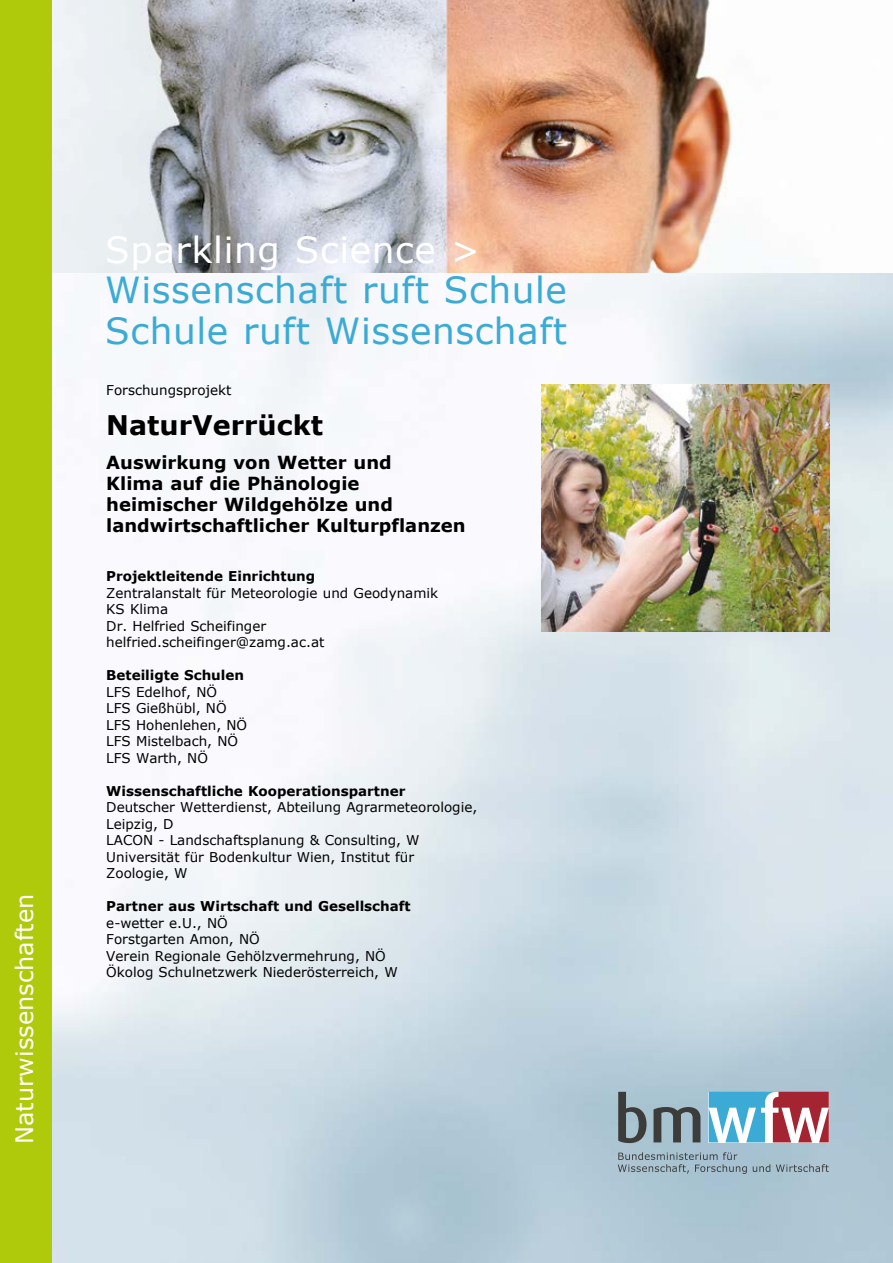
<style>
.page{position:relative;width:893px;height:1263px;background:#fff}
.page>*{position:absolute;margin:0;border:0;box-sizing:border-box;transform-origin:0 0}
.t1{font:36px/40.5px "Verdana";letter-spacing:.015em;color:#3babd5}
.t2{font:36px "Verdana";letter-spacing:.015em;color:#fff}
.t3{font:700 27px "Verdana";color:#000}
.t4{font:24px "Verdana";color:#fff}
.t5{font:700 18px/21px "Verdana";color:#000}
.t6{font:13.5px/16.5px "Verdana";color:#000}
.t7{font:700 13.5px "Verdana";color:#000}
</style>
<div class="page">
<img style="left:51px;top:273px;width:842px;height:990px">
<img style="left:51px;top:0;width:689px;height:273px">
<svg style="left:618px;top:1092px;width:28px;height:51px"></svg>
<svg style="left:653px;top:1107px;width:47px;height:35px;background:#6c797f"></svg>
<svg style="left:709px;top:1092px;width:120px;height:50px"></svg>
<svg style="left:618px;top:1152px;width:129px;height:22px;background:#95aab6"></svg>
<svg style="left:753px;top:1164px;width:17px;height:8px"></svg>
<svg style="left:776px;top:1164px;width:53px;height:8px"></svg>
<div style="left:0;top:0;width:51px;height:1263px;background:#afca0b"></div>
<img style="left:541px;top:385px;width:288px;height:246px">
<h3 class="t4" style="left:8px;top:1144px;width:252px;rotate:-90deg">Naturwissenschaften</h3>
<h1 class="t2" style="left:105px;top:225px;width:377px">Sparkling Science &gt;</h1>
<h1 class="t1" style="left:105px;top:269px;width:463px">Wissenschaft ruft Schule<br>Schule ruft Wissenschaft</h1>
<p class="t6" style="left:106px;top:382px;width:127px">Forschungsprojekt</p>
<h2 class="t3" style="left:106px;top:406px;width:218px">NaturVerrückt</h2>
<h3 class="t5" style="left:106px;top:451px;width:361px">Auswirkung von Wetter und<br>Klima auf die Phänologie heimischer Wildgehölze und landwirtschaftlicher Kulturpflanzen</h3>
<p class="t7" style="left:106px;top:567px;width:211px">Projektleitende Einrichtung</p>
<p class="t6" style="left:106px;top:584px;width:333px">Zentralanstalt für Meteorologie und Geodynamik<br>KS Klima<br>Dr. Helfried Scheifinger helfried.scheifinger@zamg.ac.at</p>
<p class="t7" style="left:106px;top:666px;width:139px">Beteiligte Schulen</p>
<p class="t6" style="left:106px;top:683px;width:142px">LFS Edelhof, NÖ<br>LFS Gießhübl, NÖ<br>LFS Hohenlehen, NÖ<br>LFS Mistelbach, NÖ<br>LFS Warth, NÖ</p>
<p class="t7" style="left:106px;top:781px;width:301px">Wissenschaftliche Kooperationspartner</p>
<p class="t6" style="left:106px;top:799px;width:373px">Deutscher Wetterdienst, Abteilung Agrarmeteorologie, Leipzig, D<br>LACON - Landschaftsplanung &amp; Consulting, W Universität für Bodenkultur Wien, Institut für Zoologie, W</p>
<p class="t7" style="left:106px;top:897px;width:306px">Partner aus Wirtschaft und Gesellschaft</p>
<p class="t6" style="left:106px;top:914px;width:293px">e-wetter e.U., NÖ<br>Forstgarten Amon, NÖ<br>Verein Regionale Gehölzvermehrung, NÖ<br>Ökolog Schulnetzwerk Niederösterreich, W</p>
</div>
